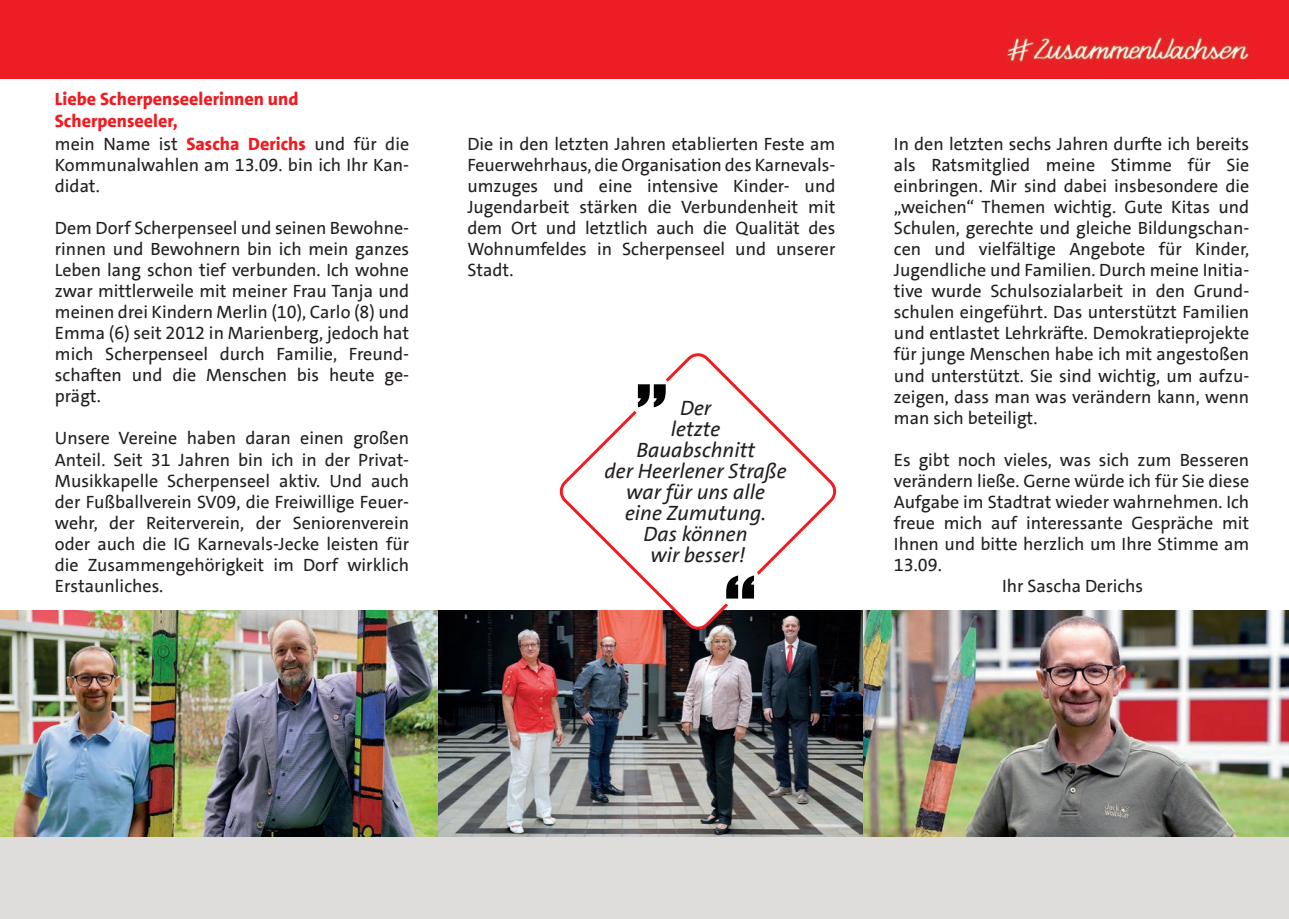
<style>
.page{position:relative;width:1289px;height:919px;background:#fff}
.page>*{position:absolute;margin:0;border:0;box-sizing:border-box;transform-origin:0 0}
.t1{font:90px "Impact";color:#000001}
.t2{font:italic 21px/21px "SPD The Sans";color:#231f20;text-align:center}
.t3{font:18px/21px "SPD The Sans";color:#231f20;text-align:justify}
.t4{font:800 18px/21.6px "SPD The Sans";color:#ee1d23}
.s1{font-weight:800;color:#ee1d23}
</style>
<div class="page">
<div style="left:0;top:760px;width:1288px;height:158px;background:#dedddc"></div>
<img style="left:0;top:611px;width:1288px;height:225px">
<div style="left:0;top:0;width:1288px;height:78px;background:#ee1d23"></div>
<img style="left:995px;top:19px;width:263px;height:59px">
<img style="left:995px;top:78px;width:263px;height:1px">
<svg style="left:556px;top:353px;width:284px;height:280px"></svg>
<div style="left:718px;top:564px;width:44px;height:44px;background:#fff;border-radius:50%"></div>
<div style="left:628px;top:373px;width:44px;height:44px;background:#fff;border-radius:50%"></div>
<p class="t4" style="left:55px;top:89px;width:245px">Liebe Scherpenseelerinnen und<br>Scherpenseeler,</p>
<p class="t3" style="left:55px;top:134px;width:356px">mein Name ist <span class="s1">Sascha Derichs</span> und für die Kommunalwahlen am 13.09. bin ich Ihr Kan&shy;didat.</p>
<p class="t3" style="left:55px;top:218px;width:356px">Dem Dorf Scherpenseel und seinen Bewohne&shy;rinnen und Bewohnern bin ich mein ganzes Leben lang schon tief verbunden. Ich wohne zwar mittlerweile mit meiner Frau Tanja und meinen drei Kindern Merlin (10), Carlo (8) und Emma (6) seit 2012 in Marienberg, jedoch hat mich Scherpenseel durch Familie, Freund&shy;schaften und die Menschen bis heute ge&shy;prägt.</p>
<p class="t3" style="left:55px;top:428px;width:356px">Unsere Vereine haben daran einen großen Anteil. Seit 31 Jahren bin ich in der Privat-Musikkapelle Scherpenseel aktiv. Und auch der Fußballverein SV09, die Freiwillige Feuer&shy;wehr, der Reiterverein, der Seniorenverein oder auch die IG Karnevals-Jecke leisten für die Zusammengehörigkeit im Dorf wirklich Erstaunliches.</p>
<p class="t3" style="left:467px;top:134px;width:369px">Die in den letzten Jahren etablierten Feste am Feuerwehrhaus, die Organisation des Karnevals&shy;umzuges und eine intensive Kinder- und Jugendarbeit stärken die Verbundenheit mit dem Ort und letztlich auch die Qualität des Wohnumfeldes in Scherpenseel und unserer Stadt.</p>
<p class="t3" style="left:894px;top:134px;width:357px">In den letzten sechs Jahren durfte ich bereits als Ratsmitglied meine Stimme für Sie einbringen. Mir sind dabei insbesondere die „weichen“ Themen wichtig. Gute Kitas und Schulen, gerechte und gleiche Bildungschan&shy;cen und vielfältige Angebote für Kinder, Jugendliche und Familien. Durch meine Initia&shy;tive wurde Schulsozialarbeit in den Grund&shy;schulen eingeführt. Das unterstützt Familien und entlastet Lehrkräfte. Demokratieprojekte für junge Menschen habe ich mit angestoßen und unterstützt. Sie sind wichtig, um aufzu&shy;zeigen, dass man was verändern kann, wenn man sich beteiligt.</p>
<p class="t3" style="left:894px;top:449px;width:357px">Es gibt noch vieles, was sich zum Besseren</p>
<p class="t3" style="left:894px;top:470px;width:357px">verändern ließe. Gerne würde ich für Sie diese</p>
<p class="t3" style="left:894px;top:491px;width:357px">Aufgabe im Stadtrat wieder wahrnehmen. Ich</p>
<p class="t3" style="left:894px;top:512px;width:357px">freue mich auf interessante Gespräche mit</p>
<p class="t3" style="left:894px;top:533px;width:357px">Ihnen und bitte herzlich um Ihre Stimme am</p>
<p class="t3" style="left:894px;top:554px;width:49px">13.09.</p>
<p class="t3" style="left:1002px;top:575px;width:143px">Ihr Sascha Derichs</p>
<h1 class="t1" style="left:636px;top:293px;width:33px">„</h1>
<p class="t2" style="left:604px;top:397px;width:183px">Der<br>letzte<br>Bauabschnitt<br>der Heerlener Straße war für uns alle<br>eine Zumutung.<br>Das können<br>wir besser!</p>
<h1 class="t1" style="left:724px;top:541px;width:33px">“</h1>
</div>
